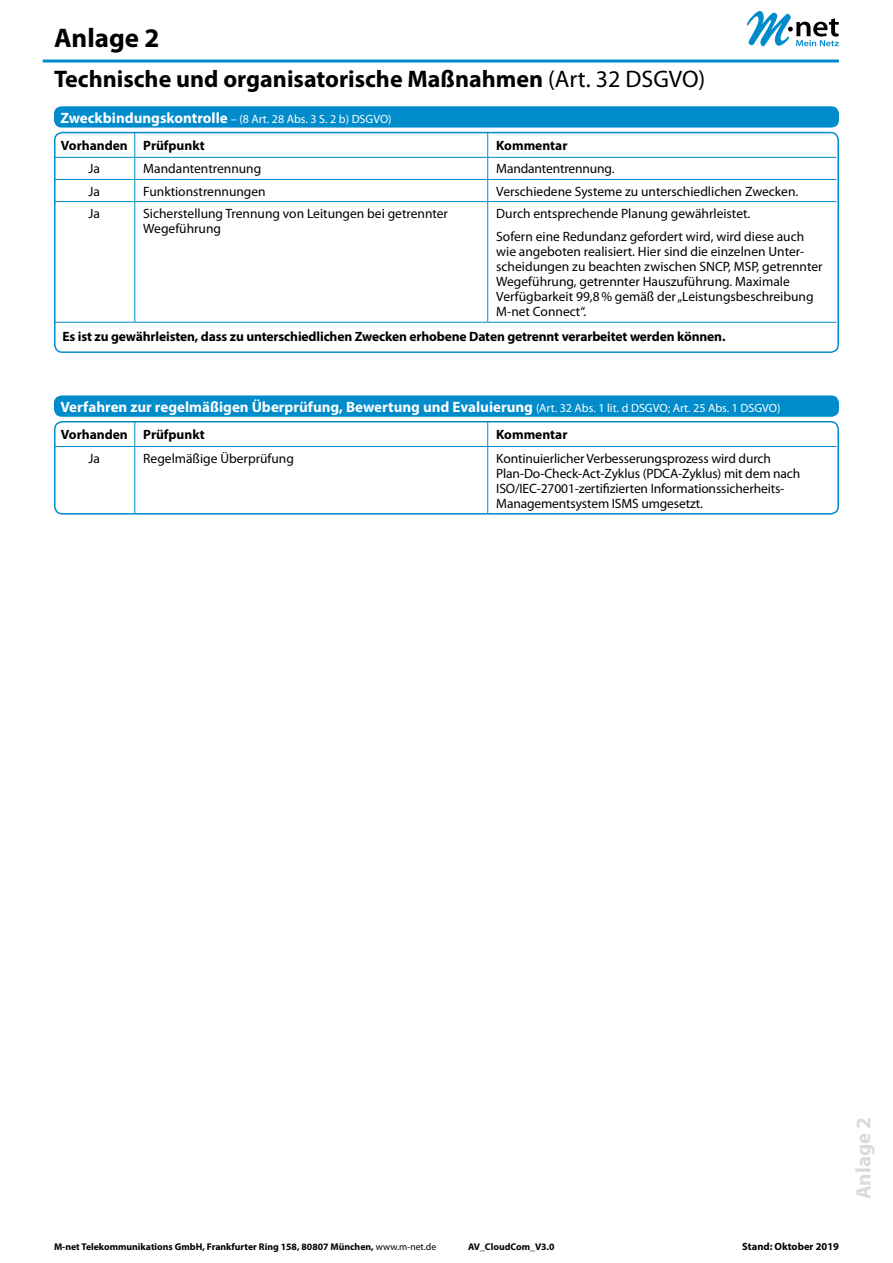
<style>
.page{position:relative;width:893px;height:1263px;background:#fff}
.page>*{position:absolute;margin:0;border:0;box-sizing:border-box;transform-origin:0 0}
.t1{font:700 27px "Myriad Pro";color:#000}
.t2{font:700 24px "Myriad Pro";color:#000}
.t3{font:700 21px "Myriad Pro";color:#dadada}
.t4{font:700 15px "Myriad Pro";color:#fff}
.t5{font:13.5px/15px "Myriad Pro";color:#000}
.t6{font:700 13.5px "Myriad Pro";letter-spacing:-.01em;color:#000}
.t7{font:12px "Myriad Pro";color:#fff}
.t8{font:700 10.5px "Myriad Pro";color:#000}
.t9{font:700 9.75px "Myriad Pro";color:#000}
.s1{font-weight:400}
.s2{font-weight:700;font-size:15px}
.s3{font-weight:400;font-size:12px}
</style>
<div class="page">
<div style="left:54px;top:106px;width:785px;height:22px;background:#008bcb;border-radius:8px"></div>
<div style="left:54px;top:132px;width:785px;height:221px;border:2px solid #008bcb;border-radius:8px"></div>
<hr style="left:54px;top:157px;width:81px;height:1px;background:#008bcb">
<hr style="left:135px;top:157px;width:353px;height:1px;background:#008bcb">
<hr style="left:488px;top:157px;width:348px;height:1px;background:#008bcb">
<hr style="left:54px;top:179px;width:81px;height:1px;background:#008bcb">
<hr style="left:135px;top:179px;width:353px;height:1px;background:#008bcb">
<svg style="left:134px;top:132px;width:1px;height:69px"></svg>
<hr style="left:488px;top:179px;width:348px;height:1px;background:#008bcb">
<svg style="left:487px;top:132px;width:1px;height:69px"></svg>
<hr style="left:54px;top:201px;width:81px;height:1px;background:#008bcb">
<hr style="left:135px;top:201px;width:353px;height:1px;background:#008bcb">
<hr style="left:134px;top:202px;width:1px;height:120px;background:#008bcb">
<hr style="left:488px;top:201px;width:348px;height:1px;background:#008bcb">
<hr style="left:487px;top:202px;width:1px;height:120px;background:#008bcb">
<hr style="left:54px;top:322px;width:81px;height:1px;background:#008bcb">
<hr style="left:135px;top:322px;width:353px;height:1px;background:#008bcb">
<hr style="left:488px;top:322px;width:348px;height:1px;background:#008bcb">
<div style="left:54px;top:395px;width:785px;height:22px;background:#008bcb;border-radius:8px"></div>
<div style="left:54px;top:421px;width:785px;height:93px;border:2px solid #008bcb;border-radius:8px"></div>
<svg style="left:134px;top:421px;width:1px;height:25px"></svg>
<svg style="left:487px;top:421px;width:1px;height:25px"></svg>
<hr style="left:54px;top:446px;width:81px;height:1px;background:#008bcb">
<hr style="left:135px;top:446px;width:353px;height:1px;background:#008bcb">
<hr style="left:134px;top:447px;width:1px;height:67px;background:#008bcb">
<hr style="left:488px;top:446px;width:348px;height:1px;background:#008bcb">
<hr style="left:487px;top:447px;width:1px;height:67px;background:#008bcb">
<svg style="left:747px;top:11px;width:92px;height:35px"></svg>
<hr style="left:43px;top:60px;width:796px;height:3px;background:#008bcb">
<h1 class="t1" style="left:54px;top:20px;width:107px">Anlage 2</h1>
<h2 class="t2" style="left:54px;top:63px;width:653px">Technische und organisatorische Maßnahmen <span class="s1">(Art. 32 DSGVO)</span></h2>
<p class="t7" style="left:60px;top:111px;width:333px"><span class="s2">Zweckbindungskontrolle</span> – (8 Art. 28 Abs. 3 S. 2 b) DSGVO)</p>
<p class="t6" style="left:61px;top:136px;width:145px">Vorhanden Prüfpunkt</p>
<p class="t6" style="left:496px;top:136px;width:73px">Kommentar</p>
<p class="t5" style="left:89px;top:161px;width:13px">Ja</p>
<p class="t5" style="left:143px;top:161px;width:120px">Mandantentrennung</p>
<p class="t5" style="left:496px;top:161px;width:120px">Mandantentrennung.</p>
<p class="t5" style="left:89px;top:183px;width:13px">Ja</p>
<p class="t5" style="left:143px;top:183px;width:124px">Funktionstrennungen</p>
<p class="t5" style="left:496px;top:183px;width:304px">Verschiedene Systeme zu unterschiedlichen Zwecken.</p>
<p class="t5" style="left:89px;top:205px;width:13px">Ja</p>
<p class="t5" style="left:143px;top:205px;width:306px">Sicherstellung Trennung von Leitungen bei getrennter<br>Wegeführung</p>
<p class="t5" style="left:496px;top:201px;width:309px;line-height:23.5px">Durch entsprechende Planung gewährleistet.<br>Sofern eine Redundanz gefordert wird, wird diese auch</p>
<p class="t5" style="left:496px;top:244px;width:328px">wie angeboten realisiert. Hier sind die einzelnen Unter&shy;scheidungen zu beachten zwischen SNCP, MSP, getrennter Wegeführung, getrennter Hauszuführung. Maximale Verfügbarkeit 99,8 % gemäß der „Leistungsbeschreibung M-net Connect“.</p>
<p class="t6" style="left:63px;top:327px;width:665px">Es ist zu gewährleisten, dass zu unterschiedlichen Zwecken erhobene Daten getrennt verarbeitet werden können.</p>
<p class="t4" style="left:60px;top:397px;width:722px">Verfahren zur regelmäßigen Überprüfung, Bewertung und Evaluierung <span class="s3">(Art. 32 Abs. 1 lit. d DSGVO; Art. 25 Abs. 1 DSGVO)</span></p>
<p class="t6" style="left:61px;top:425px;width:145px">Vorhanden Prüfpunkt</p>
<p class="t6" style="left:496px;top:425px;width:73px">Kommentar</p>
<p class="t5" style="left:89px;top:450px;width:13px">Ja</p>
<p class="t5" style="left:143px;top:450px;width:152px">Regelmäßige Überprüfung</p>
<p class="t5" style="left:496px;top:450px;width:306px">Kontinuierlicher Verbesserungsprozess wird durch Plan-Do-Check-Act-Zyklus (PDCA-Zyklus) mit dem nach ISO/IEC-27001-zertifizierten Informationssicherheits-Managementsystem ISMS umgesetzt.</p>
<h3 class="t3" style="left:850px;top:1199px;width:84px;rotate:-90deg">Anlage 2</h3>
<p class="t9" style="left:54px;top:1240px;width:384px">M-net Telekommunikations GmbH, Frankfurter Ring 158, 80807 München, <span class="s1">www.m-net.de</span></p>
<p class="t9" style="left:468px;top:1240px;width:88px">AV_CloudCom_V3.0</p>
<p class="t8" style="left:742px;top:1239px;width:98px">Stand: Oktober 2019</p>
</div>
